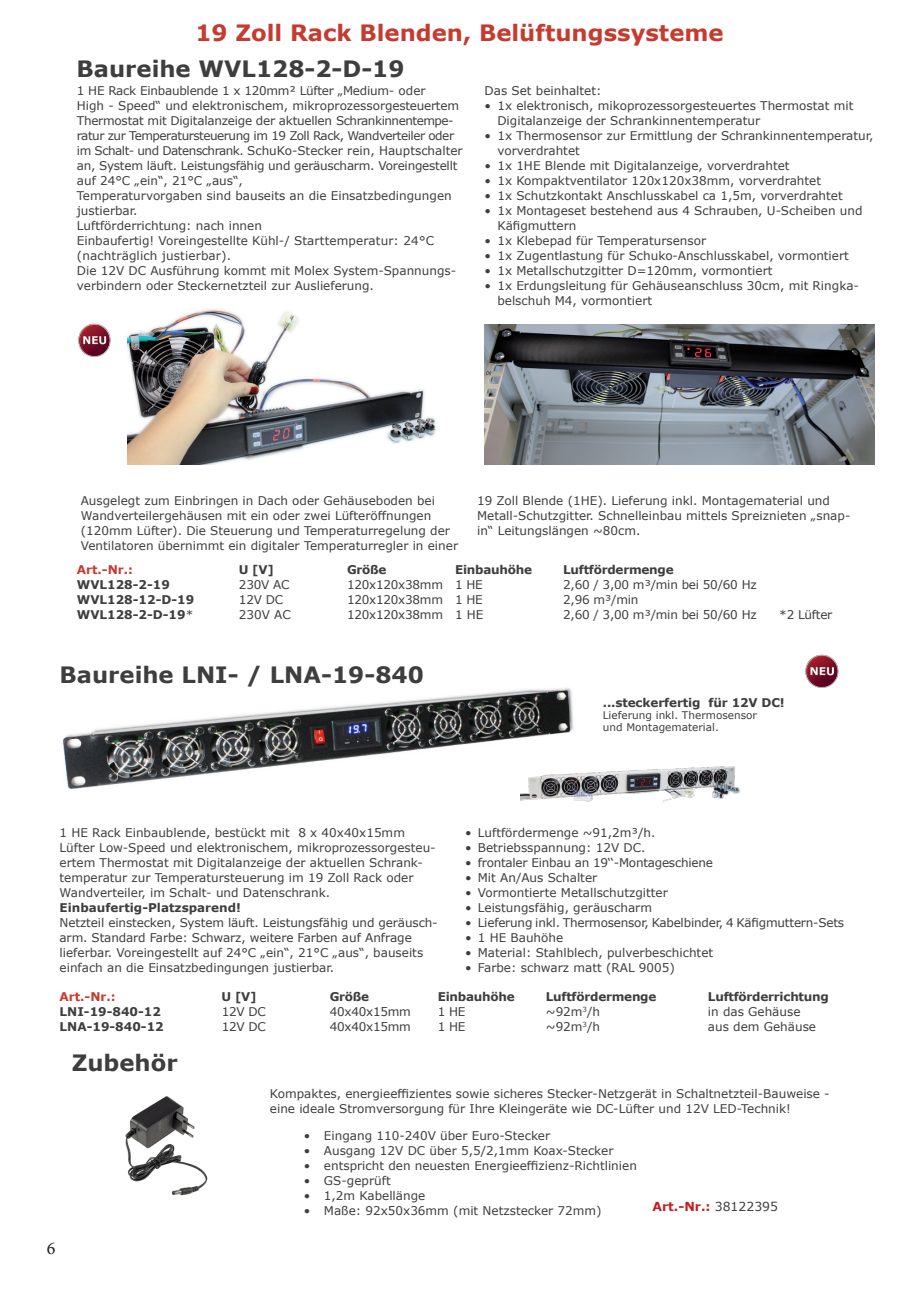
<style>
.page{position:relative;width:919px;height:1289px;background:#fff}
.page>*{position:absolute;margin:0;border:0;box-sizing:border-box;transform-origin:0 0}
.t1{font:700 22.5px "Verdana";color:#3e3e3f}
.t2{font:700 22.5px "Verdana";color:#c63b2f}
.t3{font:18px "Minion Pro";color:#231f20}
.t4{font:700 12.45px "Verdana";color:#c12025}
.t5{font:12px/15px "Verdana";color:#3e3e3f}
.t6{font:12px/15px "Verdana";letter-spacing:-.02em;color:#3e3e3f}
.t7{font:700 12px "Verdana";letter-spacing:-.02em;color:#3e3e3f}
.t8{font:700 12px "Verdana";color:#3e3e3f}
.t9{font:700 12px "Verdana";color:#c63b2f}
.t10{font:10.5px "Verdana";color:#3e3e3f}
.s1{font-weight:400}
.s2{font-weight:400;color:#3e3e3f}
</style>
<div class="page">
<img style="left:128px;top:309px;width:308px;height:156px">
<img style="left:484px;top:324px;width:390px;height:141px">
<img style="left:78px;top:323px;width:33px;height:34px">
<img style="left:63px;top:688px;width:511px;height:101px">
<img style="left:805px;top:654px;width:33px;height:34px">
<img style="left:520px;top:763px;width:221px;height:39px">
<img style="left:125px;top:1096px;width:82px;height:99px">
<p class="t2" style="left:195px;top:16px;width:529px">19 Zoll Rack Blenden, Belüftungssysteme</p>
<p class="t1" style="left:77px;top:53px;width:329px">Baureihe WVL128-2-D-19</p>
<p class="t6" style="left:77px;top:83px;width:387px">1 HE Rack Einbaublende 1 x 120mm² Lüfter „Medium- oder<br>High - Speed“ und elektronischem, mikroprozessorgesteuertem Thermostat mit Digitalanzeige der aktuellen Schrankinnentempe&shy;ratur zur Temperatursteuerung im 19 Zoll Rack, Wandverteiler oder im Schalt- und Datenschrank. SchuKo-Stecker rein, Hauptschalter an, System läuft. Leistungsfähig und geräuscharm. Voreingestellt auf 24°C „ein“, 21°C „aus“,</p>
<p class="t5" style="left:77px;top:188px;width:376px">Temperaturvorgaben sind bauseits an die Einsatzbedingungen justierbar.<br>Luftförderrichtung: nach innen</p>
<p class="t5" style="left:77px;top:233px;width:359px">Einbaufertig! Voreingestellte Kühl-/ Starttemperatur: 24°C (nachträglich justierbar).</p>
<p class="t5" style="left:77px;top:263px;width:381px">Die 12V DC Ausführung kommt mit Molex System-Spannungs&shy;verbindern oder Steckernetzteil zur Auslieferung.</p>
<p class="t5" style="left:484px;top:83px;width:118px">Das Set beinhaltet:</p>
<p class="t5" style="left:497px;top:98px;width:357px;text-indent:-13px">• 1x elektronisch, mikoprozessorgesteuertes Thermostat mit<br>Digitalanzeige der Schrankinnentemperatur</p>
<p class="t5" style="left:497px;top:128px;width:378px;text-indent:-13px">• 1x Thermosensor zur Ermittlung der Schrankinnentemperatur, vorverdrahtet</p>
<p class="t5" style="left:484px;top:158px;width:306px">• 1x 1HE Blende mit Digitalanzeige, vorverdrahtet</p>
<p class="t5" style="left:484px;top:173px;width:338px">• 1x Kompaktventilator 120x120x38mm, vorverdrahtet</p>
<p class="t5" style="left:484px;top:188px;width:359px">• 1x Schutzkontakt Anschlusskabel ca 1,5m, vorverdrahtet</p>
<p class="t5" style="left:497px;top:203px;width:367px;text-indent:-13px">• 1x Montageset bestehend aus 4 Schrauben, U-Scheiben und<br>Käfigmuttern</p>
<p class="t5" style="left:484px;top:233px;width:223px">• 1x Klebepad für Temperatursensor</p>
<p class="t5" style="left:484px;top:248px;width:366px">• 1x Zugentlastung für Schuko-Anschlusskabel, vormontiert</p>
<p class="t5" style="left:484px;top:263px;width:289px">• 1x Metallschutzgitter D=120mm, vormontiert</p>
<p class="t5" style="left:497px;top:278px;width:363px;text-indent:-13px">• 1x Erdungsleitung für Gehäuseanschluss 30cm, mit Ringka&shy;belschuh M4, vormontiert</p>
<p class="t5" style="left:81px;top:493px;width:379px">Ausgelegt zum Einbringen in Dach oder Gehäuseboden bei Wandverteilergehäusen mit ein oder zwei Lüfteröffnungen (120mm Lüfter). Die Steuerung und Temperaturregelung der Ventilatoren übernimmt ein digitaler Temperaturregler in einer</p>
<p class="t5" style="left:477px;top:493px;width:375px">19 Zoll Blende (1HE). Lieferung inkl. Montagematerial und<br>Metall-Schutzgitter. Schnelleinbau mittels Spreiznieten „snap&shy;in“ Leitungslängen ~80cm.</p>
<p class="t9" style="left:77px;top:561px;width:58px">Art.-Nr.:</p>
<p class="t7" style="left:239px;top:561px;width:37px">U [V]</p>
<p class="t7" style="left:347px;top:561px;width:41px">Größe</p>
<p class="t7" style="left:455px;top:561px;width:78px">Einbauhöhe</p>
<p class="t7" style="left:563px;top:561px;width:112px">Luftfördermenge</p>
<p class="t8" style="left:77px;top:576px;width:95px">WVL128-2-19</p>
<p class="t5" style="left:239px;top:577px;width:52px">230V AC</p>
<p class="t6" style="left:347px;top:577px;width:137px">120x120x38mm 1 HE</p>
<p class="t6" style="left:563px;top:577px;width:195px">2,60 / 3,00 m³/min bei 50/60 Hz</p>
<p class="t8" style="left:77px;top:591px;width:119px">WVL128-12-D-19</p>
<p class="t5" style="left:239px;top:592px;width:46px">12V DC</p>
<p class="t6" style="left:347px;top:592px;width:137px">120x120x38mm 1 HE</p>
<p class="t5" style="left:563px;top:592px;width:77px">2,96 m³/min</p>
<p class="t8" style="left:77px;top:606px;width:118px">WVL128-2-D-19<span class="s1">*</span></p>
<p class="t5" style="left:239px;top:607px;width:53px">230V AC</p>
<p class="t6" style="left:347px;top:607px;width:138px">120x120x38mm 1 HE</p>
<p class="t6" style="left:563px;top:607px;width:195px">2,60 / 3,00 m³/min bei 50/60 Hz</p>
<p class="t5" style="left:779px;top:607px;width:55px">*2 Lüfter</p>
<p class="t1" style="left:60px;top:659px;width:366px">Baureihe LNI- / LNA-19-840</p>
<p class="t7" style="left:602px;top:694px;width:183px">...steckerfertig für 12V DC!</p>
<p class="t10" style="left:602px;top:708px;width:156px">Lieferung inkl. Thermosensor</p>
<p class="t10" style="left:602px;top:720px;width:117px">und Montagematerial.</p>
<p class="t5" style="left:60px;top:825px;width:377px">1 HE Rack Einbaublende, bestückt mit 8 x 40x40x15mm Lüfter Low-Speed und elektronischem, mikroprozessorgesteu&shy;ertem Thermostat mit Digitalanzeige der aktuellen Schrank&shy;temperatur zur Temperatursteuerung im 19 Zoll Rack oder Wandverteiler, im Schalt- und Datenschrank.</p>
<p class="t8" style="left:60px;top:899px;width:183px">Einbaufertig-Platzsparend!</p>
<p class="t5" style="left:60px;top:915px;width:379px">Netzteil einstecken, System läuft. Leistungsfähig und geräusch&shy;arm. Standard Farbe: Schwarz, weitere Farben auf Anfrage lieferbar. Voreingestellt auf 24°C „ein“, 21°C „aus“, bauseits einfach an die Einsatzbedingungen justierbar.</p>
<p class="t5" style="left:465px;top:825px;width:192px">• Luftfördermenge ~91,2m³/h.</p>
<p class="t5" style="left:465px;top:840px;width:182px">• Betriebsspannung: 12V DC.</p>
<p class="t6" style="left:465px;top:855px;width:249px">• frontaler Einbau an 19‘‘-Montageschiene</p>
<p class="t5" style="left:465px;top:870px;width:134px">• Mit An/Aus Schalter</p>
<p class="t5" style="left:465px;top:885px;width:204px">• Vormontierte Metallschutzgitter</p>
<p class="t5" style="left:465px;top:900px;width:188px">• Leistungsfähig, geräuscharm</p>
<p class="t6" style="left:465px;top:915px;width:380px">• Lieferung inkl. Thermosensor, Kabelbinder, 4 Käfigmuttern-Sets</p>
<p class="t5" style="left:465px;top:930px;width:100px">• 1 HE Bauhöhe</p>
<p class="t5" style="left:465px;top:945px;width:250px">• Material: Stahlblech, pulverbeschichtet</p>
<p class="t5" style="left:465px;top:960px;width:211px">• Farbe: schwarz matt (RAL 9005)</p>
<p class="t9" style="left:60px;top:988px;width:58px">Art.-Nr.:</p>
<p class="t7" style="left:222px;top:988px;width:37px">U [V]</p>
<p class="t7" style="left:330px;top:988px;width:41px">Größe</p>
<p class="t7" style="left:438px;top:988px;width:78px">Einbauhöhe</p>
<p class="t7" style="left:546px;top:988px;width:112px">Luftfördermenge</p>
<p class="t7" style="left:708px;top:988px;width:122px">Luftförderrichtung</p>
<p class="t8" style="left:60px;top:1003px;width:103px">LNI-19-840-12</p>
<p class="t5" style="left:222px;top:1003px;width:46px">12V DC</p>
<p class="t6" style="left:330px;top:1003px;width:83px">40x40x15mm</p>
<p class="t5" style="left:438px;top:1003px;width:29px">1 HE</p>
<p class="t5" style="left:546px;top:1003px;width:56px">~92m<sup>3</sup>/h</p>
<p class="t5" style="left:708px;top:1003px;width:94px">in das Gehäuse</p>
<p class="t8" style="left:60px;top:1018px;width:106px">LNA-19-840-12</p>
<p class="t5" style="left:222px;top:1018px;width:46px">12V DC</p>
<p class="t6" style="left:330px;top:1018px;width:83px">40x40x15mm</p>
<p class="t5" style="left:438px;top:1018px;width:29px">1 HE</p>
<p class="t5" style="left:546px;top:1018px;width:56px">~92m<sup>3</sup>/h</p>
<p class="t5" style="left:708px;top:1018px;width:110px">aus dem Gehäuse</p>
<p class="t1" style="left:72px;top:1046px;width:107px">Zubehör</p>
<h2 class="t3" style="left:47px;top:1236px;width:10px">6</h2>
<p class="t5" style="left:270px;top:1086px;width:561px">Kompaktes, energieeffizientes sowie sicheres Stecker-Netzgerät in Schaltnetzteil-Bauweise - eine ideale Stromversorgung für Ihre Kleingeräte wie DC-Lüfter und 12V LED-Technik!</p>
<p class="t5" style="left:304px;top:1128px;width:248px">• Eingang 110-240V über Euro-Stecker</p>
<p class="t5" style="left:304px;top:1143px;width:311px">• Ausgang 12V DC über 5,5/2,1mm Koax-Stecker</p>
<p class="t5" style="left:304px;top:1158px;width:334px">• entspricht den neuesten Energieeffizienz-Richtlinien</p>
<p class="t5" style="left:304px;top:1173px;width:88px">• GS-geprüft</p>
<p class="t5" style="left:304px;top:1188px;width:123px">• 1,2m Kabellänge</p>
<p class="t5" style="left:304px;top:1203px;width:299px">• Maße: 92x50x36mm (mit Netzstecker 72mm)</p>
<p class="t4" style="left:652px;top:1197px;width:127px">Art.-Nr.: <span class="s2">38122395</span></p>
</div>
